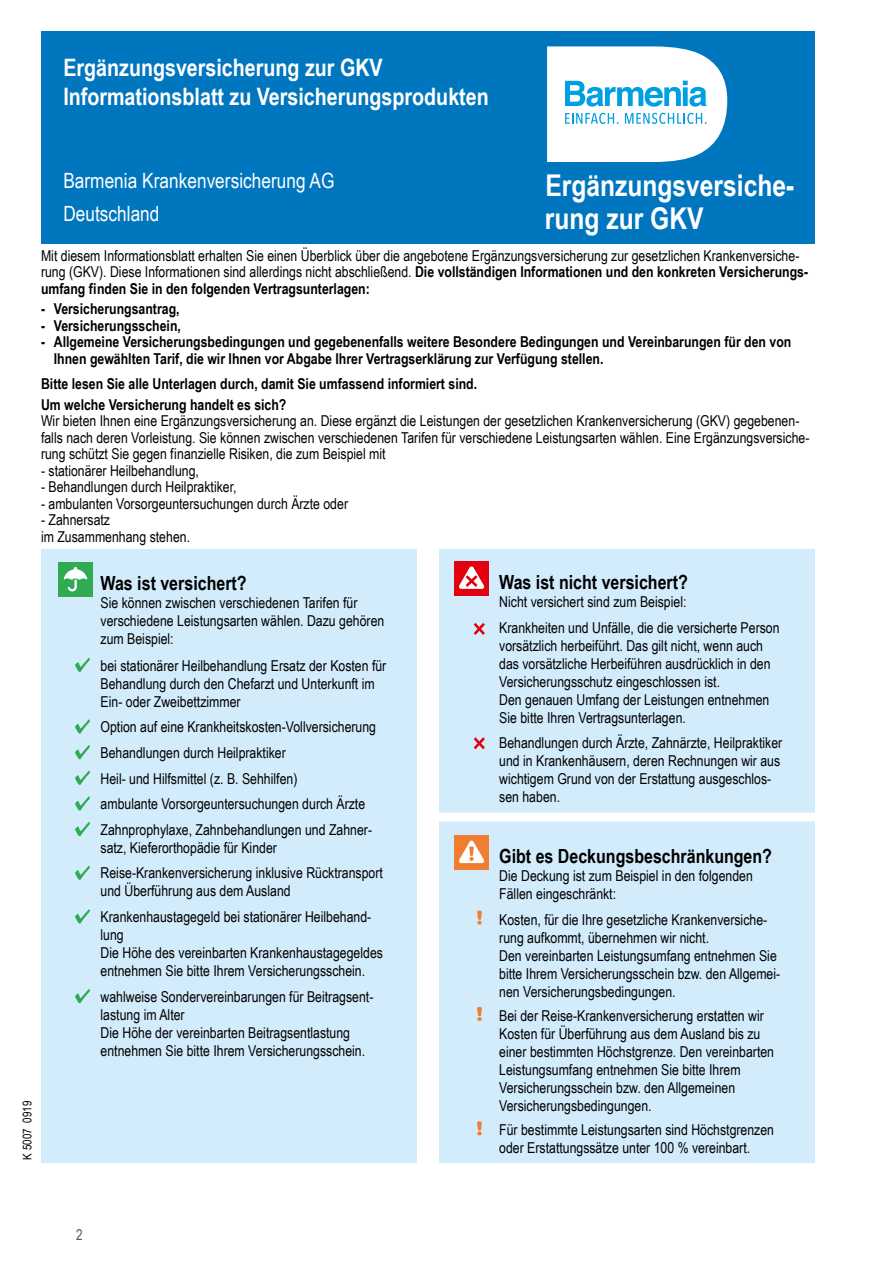
<style>
.page{position:relative;width:893px;height:1263px;background:#fff}
.page>*{position:absolute;margin:0;border:0;box-sizing:border-box;transform-origin:0 0}
.t1{font:700 30px/33px "Arial Narrow";color:#fff}
.t2{font:700 24px/28.5px "Arial Narrow";color:#fff}
.t3{font:21px/32.5px "Arial Narrow";color:#fff}
.t4{font:700 19.5px "Arial Narrow";color:#000}
.t5{font:15px/18px "Arial Narrow";color:#000}
.t6{font:700 15px/16.5px "Arial Narrow";color:#000}
.t7{font:15px "Arial Narrow";color:#565656;scale:.95 1}
.t8{font:12px "Arial Narrow";color:#000}
.s1{font-weight:700}
</style>
<div class="page">
<div style="left:41px;top:549px;width:375px;height:614px;background:#d2ecfc"></div>
<div style="left:440px;top:549px;width:375px;height:614px;background:#d2ecfc"></div>
<div style="left:41px;top:32px;width:774px;height:212px;background:#0076bf"></div>
<svg style="left:75px;top:658px;width:15px;height:14px"></svg>
<svg style="left:75px;top:719px;width:15px;height:15px"></svg>
<svg style="left:75px;top:745px;width:15px;height:14px"></svg>
<svg style="left:75px;top:771px;width:15px;height:14px"></svg>
<svg style="left:75px;top:796px;width:15px;height:15px"></svg>
<svg style="left:75px;top:822px;width:15px;height:14px"></svg>
<svg style="left:75px;top:866px;width:15px;height:14px"></svg>
<svg style="left:75px;top:909px;width:15px;height:15px"></svg>
<svg style="left:75px;top:989px;width:15px;height:14px"></svg>
<div style="left:58px;top:562px;width:34px;height:34px;background:#31ab52"></div>
<svg style="left:64px;top:567px;width:23px;height:25px"></svg>
<svg style="left:474px;top:623px;width:11px;height:12px"></svg>
<svg style="left:474px;top:737px;width:11px;height:12px"></svg>
<div style="left:455px;top:561px;width:34px;height:34px;background:#e3000f"></div>
<svg style="left:459px;top:566px;width:26px;height:23px"></svg>
<div style="left:433px;top:812px;width:391px;height:9px;background:#fff"></div>
<svg style="left:477px;top:911px;width:5px;height:14px"></svg>
<svg style="left:477px;top:1007px;width:5px;height:14px"></svg>
<svg style="left:477px;top:1121px;width:5px;height:14px"></svg>
<div style="left:455px;top:835px;width:34px;height:34px;background:#f07d30"></div>
<svg style="left:459px;top:840px;width:26px;height:23px"></svg>
<svg style="left:547px;top:46px;width:180px;height:116px;background:#d3ebf7"></svg>
<p class="t2" style="left:63px;top:52px;width:427px">Ergänzungsversicherung zur GKV<br>Informationsblatt zu Versicherungsprodukten</p>
<p class="t8" style="left:18px;top:1159px;width:60px;rotate:-90deg">K 5007 0919</p>
<p class="t3" style="left:63px;top:164px;width:273px">Barmenia Krankenversicherung AG<br>Deutschland</p>
<p class="t1" style="left:545px;top:167px;width:251px">Ergänzungsversiche&shy;rung zur GKV</p>
<p class="t5" style="left:41px;top:247px;width:769px;line-height:16.5px">Mit diesem Informationsblatt erhalten Sie einen Überblick über die angebotene Ergänzungsversicherung zur gesetzlichen Krankenversiche&shy;rung (GKV). Diese Informationen sind allerdings nicht abschließend. <span class="s1">Die vollständigen Informationen und den konkreten Versicherungs&shy;umfang finden Sie in den folgenden Vertragsunterlagen:</span></p>
<p class="t6" style="left:41px;top:300px;width:140px">- Versicherungsantrag,</p>
<p class="t6" style="left:41px;top:317px;width:141px">- Versicherungsschein,</p>
<p class="t6" style="left:54px;top:333px;width:739px;text-indent:-13px">- Allgemeine Versicherungsbedingungen und gegebenenfalls weitere Besondere Bedingungen und Vereinbarungen für den von<br>Ihnen gewählten Tarif, die wir Ihnen vor Abgabe Ihrer Vertragserklärung zur Verfügung stellen.</p>
<p class="t6" style="left:41px;top:372px;width:438px;line-height:20.7px">Bitte lesen Sie alle Unterlagen durch, damit Sie umfassend informiert sind.<br>Um welche Versicherung handelt es sich?</p>
<p class="t5" style="left:41px;top:412px;width:770px;line-height:16.5px">Wir bieten Ihnen eine Ergänzungsversicherung an. Diese ergänzt die Leistungen der gesetzlichen Krankenversicherung (GKV) gegebenen&shy;falls nach deren Vorleistung. Sie können zwischen verschiedenen Tarifen für verschiedene Leistungsarten wählen. Eine Ergänzungsversiche&shy;rung schützt Sie gegen finanzielle Risiken, die zum Beispiel mit</p>
<p class="t5" style="left:41px;top:461px;width:159px">- stationärer Heilbehandlung,</p>
<p class="t5" style="left:41px;top:477px;width:197px">- Behandlungen durch Heilpraktiker,</p>
<p class="t5" style="left:41px;top:494px;width:309px">- ambulanten Vorsorgeuntersuchungen durch Ärzte oder</p>
<p class="t5" style="left:41px;top:511px;width:151px;line-height:16.5px">- Zahnersatz<br>im Zusammenhang stehen.</p>
<p class="t4" style="left:499px;top:567px;width:190px">Was ist nicht versichert?</p>
<p class="t5" style="left:499px;top:588px;width:282px;line-height:26.5px">Nicht versichert sind zum Beispiel:<br>Krankheiten und Unfälle, die die versicherte Person</p>
<p class="t5" style="left:499px;top:637px;width:273px">vorsätzlich herbeiführt. Das gilt nicht, wenn auch das vorsätzliche Herbeiführen ausdrücklich in den Versicherungsschutz eingeschlossen ist.<br>Den genauen Umfang der Leistungen entnehmen Sie bitte Ihren Vertragsunterlagen.</p>
<p class="t5" style="left:499px;top:733px;width:285px">Behandlungen durch Ärzte, Zahnärzte, Heilpraktiker und in Krankenhäusern, deren Rechnungen wir aus wichtigem Grund von der Erstattung ausgeschlos&shy;sen haben.</p>
<p class="t4" style="left:101px;top:568px;width:148px">Was ist versichert?</p>
<p class="t5" style="left:101px;top:593px;width:285px">Sie können zwischen verschiedenen Tarifen für verschiedene Leistungsarten wählen. Dazu gehören zum Beispiel:</p>
<p class="t5" style="left:101px;top:656px;width:287px">bei stationärer Heilbehandlung Ersatz der Kosten für<br>Behandlung durch den Chefarzt und Unterkunft im<br>Ein- oder Zweibettzimmer</p>
<p class="t5" style="left:101px;top:713px;width:277px;line-height:25.7px">Option auf eine Krankheitskosten-Vollversicherung Behandlungen durch Heilpraktiker<br>Heil- und Hilfsmittel (z. B. Sehhilfen)<br>ambulante Vorsorgeuntersuchungen durch Ärzte Zahnprophylaxe, Zahnbehandlungen und Zahner-</p>
<p class="t5" style="left:101px;top:834px;width:284px;line-height:25.7px">satz, Kieferorthopädie für Kinder<br>Reise-Krankenversicherung inklusive Rücktransport</p>
<p class="t5" style="left:101px;top:878px;width:272px;line-height:25.7px">und Überführung aus dem Ausland<br>Krankenhaustagegeld bei stationärer Heilbehand-</p>
<p class="t5" style="left:101px;top:925px;width:284px">lung<br>Die Höhe des vereinbarten Krankenhaustagegeldes entnehmen Sie bitte Ihrem Versicherungsschein.</p>
<p class="t5" style="left:101px;top:987px;width:274px">wahlweise Sondervereinbarungen für Beitragsent&shy;lastung im Alter<br>Die Höhe der vereinbarten Beitragsentlastung entnehmen Sie bitte Ihrem Versicherungsschein.</p>
<p class="t4" style="left:499px;top:841px;width:274px">Gibt es Deckungsbeschränkungen?</p>
<p class="t5" style="left:499px;top:866px;width:255px">Die Deckung ist zum Beispiel in den folgenden<br>Fällen eingeschränkt:</p>
<p class="t5" style="left:499px;top:910px;width:283px">Kosten, für die Ihre gesetzliche Krankenversiche&shy;rung aufkommt, übernehmen wir nicht.<br>Den vereinbarten Leistungsumfang entnehmen Sie bitte Ihrem Versicherungsschein bzw. den Allgemei&shy;nen Versicherungsbedingungen.</p>
<p class="t5" style="left:499px;top:1006px;width:276px">Bei der Reise-Krankenversicherung erstatten wir Kosten für Überführung aus dem Ausland bis zu einer bestimmten Höchstgrenze. Den vereinbarten Leistungsumfang entnehmen Sie bitte Ihrem Versicherungsschein bzw. den Allgemeinen Versicherungsbedingungen.</p>
<p class="t5" style="left:499px;top:1120px;width:276px">Für bestimmte Leistungsarten sind Höchstgrenzen oder Erstattungssätze unter 100 % vereinbart.</p>
<p class="t7" style="left:76px;top:1223px;width:8px">2</p>
</div>
